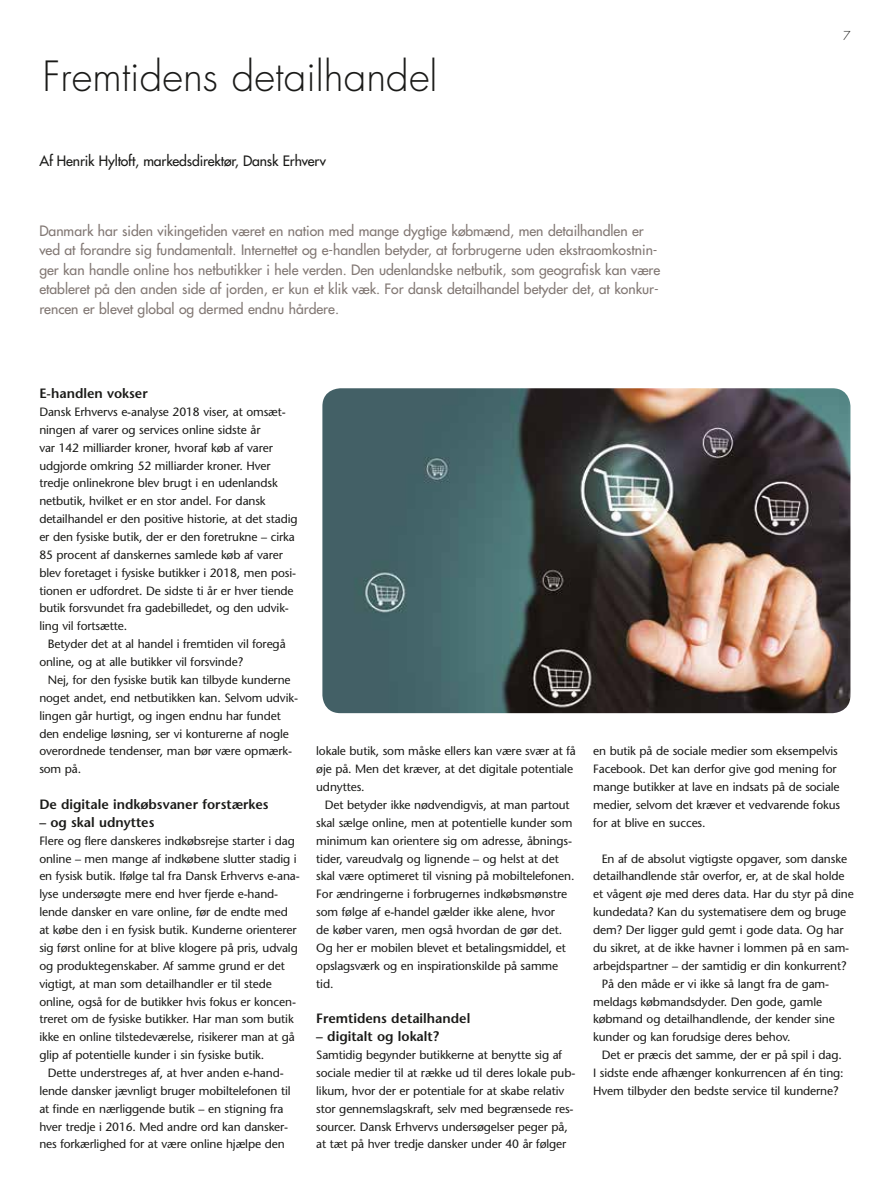
<style>
.page{position:relative;width:893px;height:1191px;background:#fff}
.page>*{position:absolute;margin:0;border:0;box-sizing:border-box;transform-origin:0 0}
.t1{font:300 40.5px "Futura";color:#1a1a18}
.t2{font:13.95px/19.5px "Futura";color:#827874}
.t3{font:13.95px "Futura";letter-spacing:-.01em;color:#1a1a18}
.t4{font:600 13.5px "Stone Sans";color:#1a1a18}
.t5{font:12px/17.9px "Stone Sans";letter-spacing:-.01em;color:#1a1a18}
.t6{font:300 12px "Futura";color:#1a1a18}
</style>
<div class="page">
<img style="left:322px;top:388px;width:528px;height:325px">
<h1 class="t1" style="left:43px;top:52px;width:397px">Fremtidens detailhandel</h1>
<p class="t3" style="left:39px;top:152px;width:288px">Af Henrik Hyltoft, markedsdirektør, Dansk Erhverv</p>
<p class="t2" style="left:39px;top:221px;width:622px">Danmark har siden vikingetiden været en nation med mange dygtige købmænd, men detailhandlen er ved at forandre sig fundamentalt. Internettet og e-handlen betyder, at forbrugerne uden ekstraomkostnin&shy;ger kan handle online hos netbutikker i hele verden. Den udenlandske netbutik, som geografisk kan være etableret på den anden side af jorden, er kun et klik væk. For dansk detailhandel betyder det, at konkur&shy;rencen er blevet global og dermed endnu hårdere.</p>
<p class="t6" style="left:843px;top:28px;width:9px">7</p>
<p class="t4" style="left:39px;top:385px;width:110px">E-handlen vokser</p>
<p class="t5" style="left:39px;top:403px;width:260px">Dansk Erhvervs e-analyse 2018 viser, at omsæt&shy;ningen af varer og services online sidste år<br>var 142 milliarder kroner, hvoraf køb af varer udgjorde omkring 52 milliarder kroner. Hver tredje onlinekrone blev brugt i en udenlandsk netbutik, hvilket er en stor andel. For dansk detailhandel er den positive historie, at det stadig er den fysiske butik, der er den foretrukne – cirka 85 procent af danskernes samlede køb af varer blev foretaget i fysiske butikker i 2018, men posi&shy;tionen er udfordret. De sidste ti år er hver tiende butik forsvundet fra gadebilledet, og den udvik&shy;ling vil fortsætte.</p>
<p class="t5" style="left:39px;top:635px;width:248px;text-indent:9px">Betyder det at al handel i fremtiden vil foregå online, og at alle butikker vil forsvinde?</p>
<p class="t5" style="left:39px;top:671px;width:260px;text-indent:9px">Nej, for den fysiske butik kan tilbyde kunderne noget andet, end netbutikken kan. Selvom udvik&shy;lingen går hurtigt, og ingen endnu har fundet den endelige løsning, ser vi konturerne af nogle overordnede tendenser, man bør være opmærk&shy;som på.</p>
<p class="t4" style="left:39px;top:796px;width:231px">De digitale indkøbsvaner forstærkes</p>
<p class="t4" style="left:39px;top:814px;width:117px">– og skal udnyttes</p>
<p class="t5" style="left:39px;top:831px;width:262px">Flere og flere danskeres indkøbsrejse starter i dag online – men mange af indkøbene slutter stadig i en fysisk butik. Ifølge tal fra Dansk Erhvervs e-ana&shy;lyse undersøgte mere end hver fjerde e-hand&shy;lende dansker en vare online, før de endte med at købe den i en fysisk butik. Kunderne orienterer sig først online for at blive klogere på pris, udvalg og produktegenskaber. Af samme grund er det vigtigt, at man som detailhandler er til stede online, også for de butikker hvis fokus er koncen&shy;treret om de fysiske butikker. Har man som butik ikke en online tilstedeværelse, risikerer man at gå glip af potentielle kunder i sin fysiske butik.</p>
<p class="t5" style="left:39px;top:1063px;width:253px;text-align:center">Dette understreges af, at hver anden e-hand&shy;lende dansker jævnligt bruger mobiltelefonen til at finde en nærliggende butik – en stigning fra hver tredje i 2016. Med andre ord kan dansker&shy;nes forkærlighed for at være online hjælpe den</p>
<p class="t5" style="left:316px;top:742px;width:261px">lokale butik, som måske ellers kan være svær at få øje på. Men det kræver, at det digitale potentiale udnyttes.</p>
<p class="t5" style="left:316px;top:796px;width:260px;text-indent:9px">Det betyder ikke nødvendigvis, at man partout skal sælge online, men at potentielle kunder som minimum kan orientere sig om adresse, åbnings&shy;tider, vareudvalg og lignende – og helst at det skal være optimeret til visning på mobiltelefonen.<br>For ændringerne i forbrugernes indkøbsmønstre som følge af e-handel gælder ikke alene, hvor<br>de køber varen, men også hvordan de gør det.<br>Og her er mobilen blevet et betalingsmiddel, et opslagsværk og en inspirationskilde på samme tid.</p>
<p class="t4" style="left:316px;top:1010px;width:156px">Fremtidens detailhandel</p>
<p class="t4" style="left:316px;top:1028px;width:124px">– digitalt og lokalt?</p>
<p class="t5" style="left:316px;top:1046px;width:261px">Samtidig begynder butikkerne at benytte sig af sociale medier til at række ud til deres lokale pub&shy;likum, hvor der er potentiale for at skabe relativ stor gennemslagskraft, selv med begrænsede res&shy;sourcer. Dansk Erhvervs undersøgelser peger på, at tæt på hver tredje dansker under 40 år følger</p>
<p class="t5" style="left:593px;top:742px;width:248px">en butik på de sociale medier som eksempelvis Facebook. Det kan derfor give god mening for mange butikker at lave en indsats på de sociale medier, selvom det kræver et vedvarende fokus for at blive en succes.</p>
<p class="t5" style="left:602px;top:849px;width:247px">En af de absolut vigtigste opgaver, som danske</p>
<p class="t5" style="left:593px;top:867px;width:253px">detailhandlende står overfor, er, at de skal holde</p>
<p class="t5" style="left:593px;top:885px;width:262px">et vågent øje med deres data. Har du styr på dine</p>
<p class="t5" style="left:593px;top:903px;width:254px">kundedata? Kan du systematisere dem og bruge</p>
<p class="t5" style="left:593px;top:921px;width:252px">dem? Der ligger guld gemt i gode data. Og har</p>
<p class="t5" style="left:593px;top:938px;width:258px">du sikret, at de ikke havner i lommen på en sam-</p>
<p class="t5" style="left:593px;top:956px;width:255px">arbejdspartner – der samtidig er din konkurrent?</p>
<p class="t5" style="left:602px;top:974px;width:229px">På den måde er vi ikke så langt fra de gam-</p>
<p class="t5" style="left:593px;top:992px;width:231px">meldags købmandsdyder. Den gode, gamle</p>
<p class="t5" style="left:593px;top:1010px;width:243px">købmand og detailhandlende, der kender sine</p>
<p class="t5" style="left:593px;top:1028px;width:199px">kunder og kan forudsige deres behov.</p>
<p class="t5" style="left:602px;top:1046px;width:242px">Det er præcis det samme, der er på spil i dag.</p>
<p class="t5" style="left:593px;top:1063px;width:252px">I sidste ende afhænger konkurrencen af én ting:</p>
<p class="t5" style="left:593px;top:1081px;width:247px">Hvem tilbyder den bedste service til kunderne?</p>
</div>
